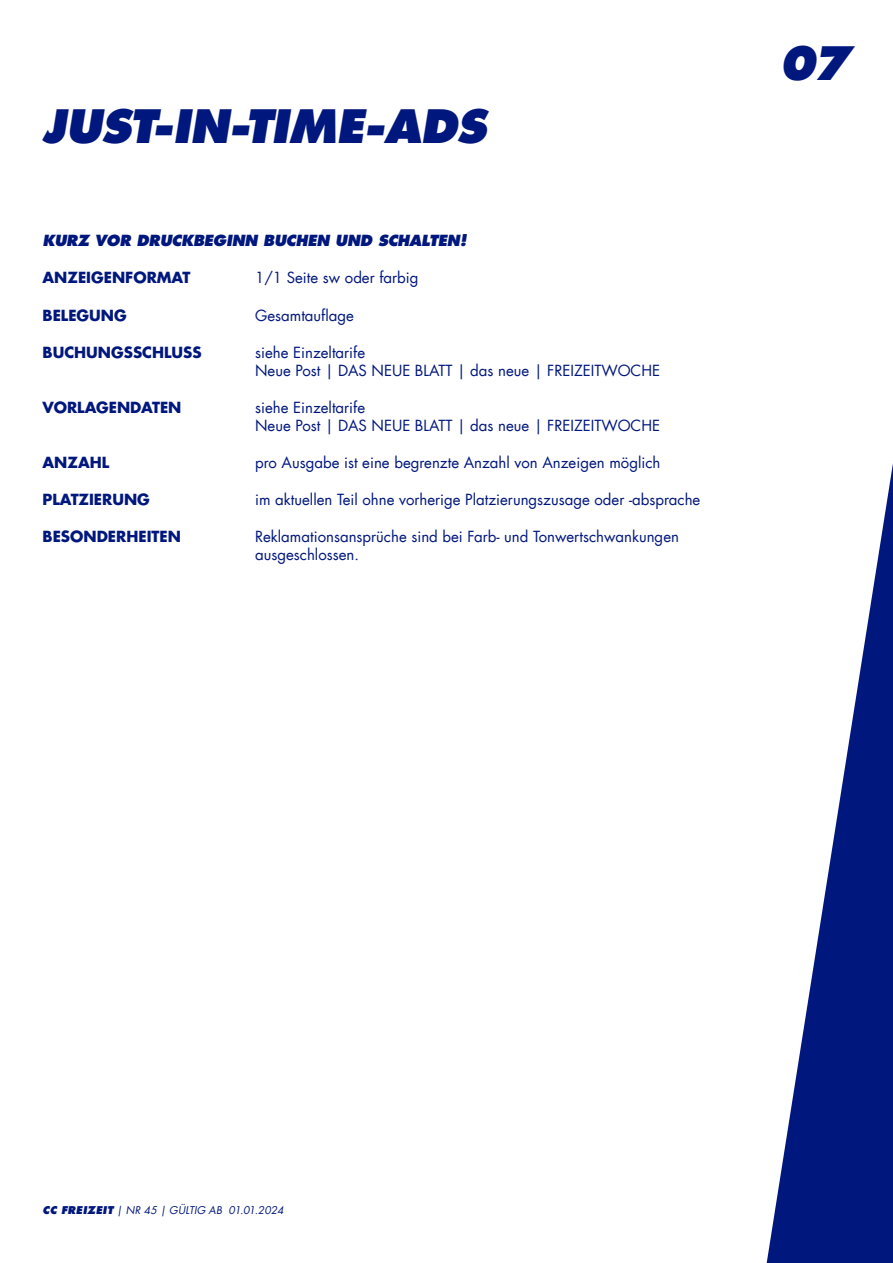
<style>
.page{position:relative;width:893px;height:1263px;background:#fff}
.page>*{position:absolute;margin:0;border:0;box-sizing:border-box;transform-origin:0 0}
.t1{font:italic 800 45px "Futura Com";letter-spacing:-.02em;color:#00177d}
.t2{font:15px/18px "Futura Com";color:#00177d}
.t3{font:700 15px "Futura Com";color:#00177d}
.t4{font:italic 800 15px "Futura Com";letter-spacing:-.02em;color:#00177d}
.t5{font:italic 10.5px "Futura Com";letter-spacing:.01em;color:#00177d}
.s1{font-weight:800}
</style>
<div class="page">
<svg style="left:767px;top:463px;width:126px;height:800px"></svg>
<h1 class="t1" style="left:43px;top:96px;width:445px">JUST-IN-TIME-ADS</h1>
<p class="t4" style="left:43px;top:230px;width:426px">KURZ VOR DRUCKBEGINN BUCHEN UND SCHALTEN!</p>
<p class="t3" style="left:43px;top:266px;width:149px">ANZEIGENFORMAT</p>
<p class="t2" style="left:255px;top:269px;width:165px">1/1 Seite sw oder farbig</p>
<p class="t3" style="left:43px;top:303px;width:86px">BELEGUNG</p>
<p class="t2" style="left:255px;top:306px;width:100px">Gesamtauflage</p>
<p class="t3" style="left:43px;top:340px;width:161px">BUCHUNGSSCHLUSS</p>
<p class="t2" style="left:255px;top:343px;width:406px">siehe Einzeltarife<br>Neue Post | DAS NEUE BLATT | das neue | FREIZEITWOCHE</p>
<p class="t3" style="left:43px;top:396px;width:140px">VORLAGENDATEN</p>
<p class="t2" style="left:255px;top:398px;width:406px">siehe Einzeltarife<br>Neue Post | DAS NEUE BLATT | das neue | FREIZEITWOCHE</p>
<p class="t3" style="left:43px;top:451px;width:68px">ANZAHL</p>
<p class="t2" style="left:255px;top:453px;width:407px">pro Ausgabe ist eine begrenzte Anzahl von Anzeigen möglich</p>
<p class="t3" style="left:43px;top:488px;width:109px">PLATZIERUNG</p>
<p class="t2" style="left:255px;top:490px;width:447px">im aktuellen Teil ohne vorherige Platzierungszusage oder -absprache</p>
<p class="t3" style="left:43px;top:525px;width:140px">BESONDERHEITEN</p>
<p class="t2" style="left:255px;top:528px;width:425px">Reklamationsansprüche sind bei Farb- und Tonwertschwankungen ausgeschlossen.</p>
<h1 class="t1" style="left:779px;top:32px;width:73px">07</h1>
<p class="t5" style="left:43px;top:1203px;width:243px"><span class="s1">CC FREIZEIT</span> | NR 45 | GÜLTIG AB 01.01.2024</p>
</div>
